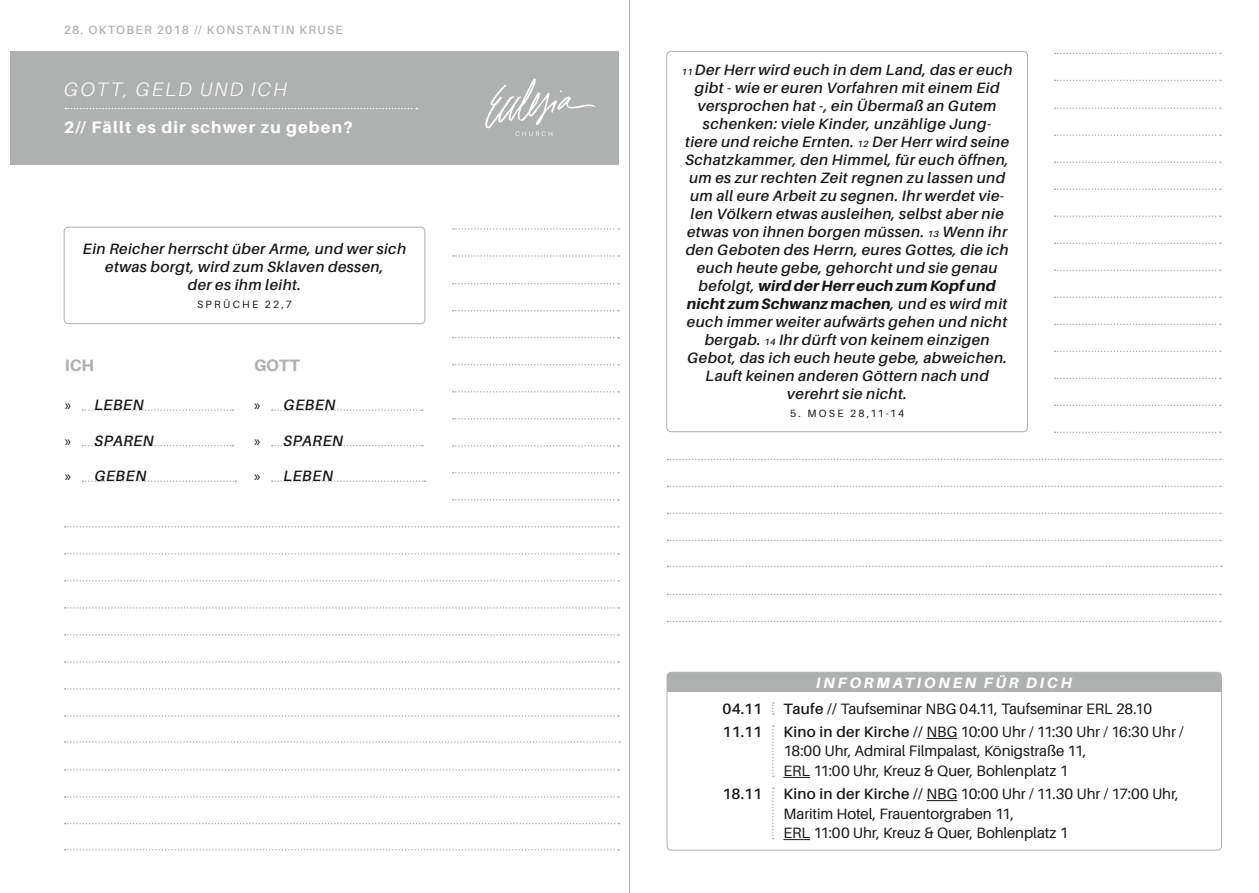
<style>
.page{position:relative;width:1259px;height:893px;background:#fff}
.page>*{position:absolute;margin:0;border:0;box-sizing:border-box;transform-origin:0 0}
.t1{font:italic 300 19.5px "Aileron";letter-spacing:.11em;color:#fff}
.t2{font:800 16.5px "Aileron";letter-spacing:.07em;color:#fff}
.t3{font:800 16.5px "Aileron";letter-spacing:-.005em;color:#afb0b0}
.t4{font:italic 600 15px/18px "Aileron";letter-spacing:.03em;color:#151616;text-align:center}
.t5{font:15px/19.5px "Aileron";letter-spacing:-.01em;color:#151616}
.t6{font:italic 800 15px "Aileron";letter-spacing:.18em;color:#fff}
.t7{font:600 15px "Aileron";color:#151616}
.t8{font:600 12px "Aileron";letter-spacing:.11em;color:#afb0b0}
.t9{font:10.5px "Aileron";letter-spacing:.22em;color:#151616}
.s1{font-family:"Myriad Pro";font-weight:400;font-style:normal}
.s2{font-size:9px}
.s3{font-weight:800}
.s4{font-weight:600}
</style>
<div class="page">
<div style="left:11px;top:51px;width:608px;height:113px;background:#afb0b0"></div>
<svg style="left:485px;top:78px;width:110px;height:58px"></svg>
<hr style="left:629px;top:0;width:1px;height:893px;background:#afb0b0">
<svg style="left:65px;top:108px;width:352px;height:1px"></svg>
<div style="left:64px;top:227px;width:361px;height:97px;border:1px solid #afb0b0;border-radius:4px"></div>
<div style="left:666px;top:51px;width:362px;height:381px;border:1px solid #afb0b0;border-radius:4px"></div>
<svg style="left:1054px;top:270px;width:167px;height:1px"></svg>
<svg style="left:1054px;top:134px;width:167px;height:2px"></svg>
<svg style="left:1054px;top:107px;width:167px;height:2px"></svg>
<svg style="left:1054px;top:324px;width:167px;height:1px"></svg>
<svg style="left:1054px;top:188px;width:167px;height:2px"></svg>
<svg style="left:1054px;top:378px;width:167px;height:1px"></svg>
<svg style="left:1054px;top:242px;width:167px;height:2px"></svg>
<svg style="left:1054px;top:432px;width:167px;height:1px"></svg>
<svg style="left:667px;top:486px;width:554px;height:1px"></svg>
<svg style="left:667px;top:540px;width:554px;height:1px"></svg>
<svg style="left:667px;top:566px;width:555px;height:1px"></svg>
<svg style="left:667px;top:594px;width:554px;height:1px"></svg>
<svg style="left:667px;top:621px;width:554px;height:1px"></svg>
<svg style="left:1054px;top:297px;width:167px;height:1px"></svg>
<svg style="left:1054px;top:161px;width:167px;height:2px"></svg>
<svg style="left:1054px;top:351px;width:167px;height:1px"></svg>
<svg style="left:1054px;top:215px;width:167px;height:2px"></svg>
<svg style="left:1054px;top:405px;width:167px;height:1px"></svg>
<svg style="left:667px;top:459px;width:554px;height:1px"></svg>
<svg style="left:667px;top:513px;width:554px;height:1px"></svg>
<svg style="left:1054px;top:80px;width:167px;height:1px"></svg>
<svg style="left:1054px;top:53px;width:167px;height:1px"></svg>
<svg style="left:453px;top:445px;width:166px;height:2px"></svg>
<svg style="left:453px;top:310px;width:166px;height:1px"></svg>
<svg style="left:453px;top:283px;width:166px;height:1px"></svg>
<svg style="left:453px;top:499px;width:166px;height:2px"></svg>
<svg style="left:453px;top:364px;width:166px;height:1px"></svg>
<svg style="left:65px;top:553px;width:554px;height:2px"></svg>
<svg style="left:453px;top:418px;width:166px;height:1px"></svg>
<svg style="left:65px;top:607px;width:554px;height:2px"></svg>
<svg style="left:65px;top:661px;width:554px;height:2px"></svg>
<svg style="left:65px;top:715px;width:554px;height:2px"></svg>
<svg style="left:65px;top:741px;width:555px;height:2px"></svg>
<svg style="left:65px;top:769px;width:554px;height:2px"></svg>
<svg style="left:65px;top:796px;width:554px;height:2px"></svg>
<svg style="left:453px;top:472px;width:166px;height:2px"></svg>
<svg style="left:453px;top:337px;width:166px;height:1px"></svg>
<svg style="left:65px;top:526px;width:554px;height:2px"></svg>
<svg style="left:453px;top:391px;width:166px;height:1px"></svg>
<svg style="left:65px;top:580px;width:554px;height:2px"></svg>
<svg style="left:65px;top:634px;width:554px;height:2px"></svg>
<svg style="left:65px;top:688px;width:554px;height:2px"></svg>
<svg style="left:453px;top:255px;width:166px;height:2px"></svg>
<svg style="left:453px;top:228px;width:166px;height:2px"></svg>
<svg style="left:65px;top:823px;width:554px;height:1px"></svg>
<svg style="left:65px;top:849px;width:554px;height:2px"></svg>
<svg style="left:83px;top:409px;width:150px;height:2px"></svg>
<svg style="left:83px;top:445px;width:151px;height:1px"></svg>
<svg style="left:83px;top:480px;width:153px;height:2px"></svg>
<svg style="left:272px;top:409px;width:151px;height:2px"></svg>
<svg style="left:272px;top:445px;width:151px;height:1px"></svg>
<svg style="left:272px;top:480px;width:153px;height:2px"></svg>
<svg style="left:772px;top:702px;width:2px;height:13px"></svg>
<svg style="left:772px;top:725px;width:2px;height:52px"></svg>
<svg style="left:772px;top:787px;width:2px;height:52px"></svg>
<hr style="left:926px;top:738px;width:31px;height:1px;background:#151616">
<svg style="left:783px;top:777px;width:27px;height:1px"></svg>
<hr style="left:926px;top:800px;width:31px;height:1px;background:#151616">
<svg style="left:783px;top:839px;width:27px;height:1px"></svg>
<div style="left:667px;top:672px;width:554px;height:19px;background:#afb0b0"></div>
<div style="left:666px;top:672px;width:555px;height:179px;border:1px solid #afb0b0;border-radius:4px"></div>
<p class="t8" style="left:64px;top:23px;width:280px">28. oktober 2018 // konstantin kruse</p>
<h1 class="t1" style="left:64px;top:79px;width:225px">GOTT, GELD UND ICH</h1>
<p class="t2" style="left:64px;top:118px;width:290px">2// Fällt es dir schwer zu geben?</p>
<p class="t4" style="left:83px;top:240px;width:325px">Ein Reicher herrscht über Arme, und wer sich etwas borgt, wird zum Sklaven dessen,<br>der es ihm leiht.</p>
<p class="t9" style="left:197px;top:298px;width:96px">sprüche 22,7</p>
<p class="t3" style="left:65px;top:356px;width:31px">ICH</p>
<p class="t4" style="left:65px;top:396px;width:80px"><span class="s1">»</span> LEBEN</p>
<p class="t4" style="left:65px;top:432px;width:91px"><span class="s1">»</span> SPAREN</p>
<p class="t4" style="left:65px;top:467px;width:83px"><span class="s1">»</span> GEBEN</p>
<p class="t3" style="left:254px;top:356px;width:47px">GOTT</p>
<p class="t4" style="left:254px;top:396px;width:83px"><span class="s1">»</span> GEBEN</p>
<p class="t4" style="left:254px;top:432px;width:91px"><span class="s1">»</span> SPAREN</p>
<p class="t4" style="left:254px;top:467px;width:80px"><span class="s1">»</span> LEBEN</p>
<p class="t4" style="left:681px;top:61px;width:332px"><span class="s2">11</span> Der Herr wird euch in dem Land, das er euch gibt - wie er euren Vorfahren mit einem Eid versprochen hat -, ein Übermaß an Gutem schenken: viele Kinder, unzählige Jung-<br>tiere und reiche Ernten. <span class="s2">12</span> Der Herr wird seine Schatzkammer, den Himmel, für euch öffnen, um es zur rechten Zeit regnen zu lassen und um all eure Arbeit zu segnen. Ihr werdet vie&shy;len Völkern etwas ausleihen, selbst aber nie etwas von ihnen borgen müssen. <span class="s2">13</span> Wenn ihr den Geboten des Herrn, eures Gottes, die ich euch heute gebe, gehorcht und sie genau befolgt, <span class="s3">wird der Herr euch zum Kopf und nicht zum Schwanz machen</span>, und es wird mit euch immer weiter aufwärts gehen und nicht bergab. <span class="s2">14</span> Ihr dürft von keinem einzigen Gebot, das ich euch heute gebe, abweichen.<br>Lauft keinen anderen Göttern nach und verehrt sie nicht.</p>
<p class="t9" style="left:790px;top:408px;width:115px">5. Mose 28,11-14</p>
<p class="t6" style="left:816px;top:674px;width:255px">INFORMATIONEN f ür dich</p>
<p class="t7" style="left:722px;top:700px;width:41px">04.11</p>
<p class="t5" style="left:783px;top:699px;width:370px"><span class="s4">Taufe //</span> Taufseminar NBG 04.11, Taufseminar ERL 28.10</p>
<p class="t7" style="left:722px;top:723px;width:41px">11.11</p>
<p class="t5" style="left:783px;top:722px;width:402px"><span class="s4">Kino in der Kirche //</span> NBG 10:00 Uhr / 11:30 Uhr / 16:30 Uhr /<br>18:00 Uhr, Admiral Filmpalast, Königstraße 11,<br>ERL 11:00 Uhr, Kreuz &amp; Quer, Bohlenplatz 1</p>
<p class="t7" style="left:722px;top:786px;width:41px">18.11</p>
<p class="t5" style="left:783px;top:784px;width:397px"><span class="s4">Kino in der Kirche //</span> NBG 10:00 Uhr / 11.30 Uhr / 17:00 Uhr,<br>Maritim Hotel, Frauentorgraben 11,<br>ERL 11:00 Uhr, Kreuz &amp; Quer, Bohlenplatz 1</p>
</div>
